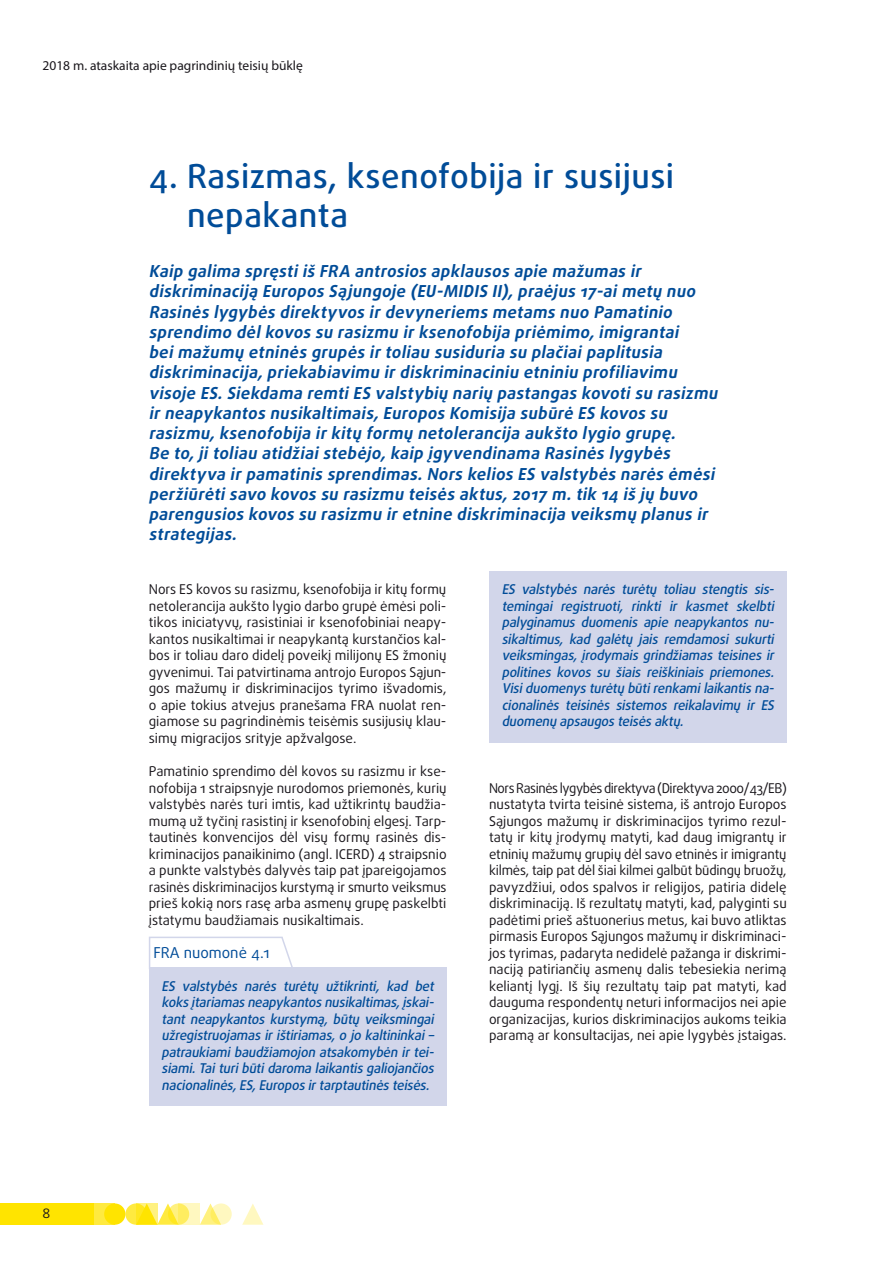
<style>
.page{position:relative;width:893px;height:1263px;background:#fff}
.page>*{position:absolute;margin:0;border:0;box-sizing:border-box;transform-origin:0 0}
.chapter_title{font:500 33px/39.6px "Daxline Pro";letter-spacing:.015em;color:#004c98}
.intro_chapter{font:italic 700 16.5px/20.2px "Daxline Pro";letter-spacing:.025em;color:#004c98}
.opinion_header_sw{font:15px "Daxline Pro";color:#004c98}
.body_text{font:13.5px/16.5px "Daxline Pro";color:#1a171c;text-align:justify}
.opinion_text_SW_last{font:italic 500 13.5px/16.5px "Daxline Pro";color:#004c98;text-align:justify}
.opinion_text_SW{font:italic 500 13.5px/16.5px "Daxline Pro";letter-spacing:-.01em;color:#004c98;text-align:justify}
.t1{font:13.5px "Myriad Pro";color:#1a171c}
</style>
<div class="page">
<svg style="left:125px;top:1203px;width:22px;height:22px"></svg>
<div style="left:94px;top:1203px;width:21px;height:22px;background:#ffea40"></div>
<div style="left:0;top:1203px;width:94px;height:22px;background:#ffe400"></div>
<svg style="left:200px;top:1203px;width:18px;height:22px"></svg>
<svg style="left:242px;top:1204px;width:21px;height:21px"></svg>
<div style="left:104px;top:1203px;width:21px;height:22px;background:#ffe400;border-radius:50%"></div>
<svg style="left:157px;top:1203px;width:18px;height:22px"></svg>
<svg style="left:168px;top:1203px;width:21px;height:22px"></svg>
<svg style="left:210px;top:1203px;width:22px;height:22px"></svg>
<svg style="left:136px;top:1203px;width:21px;height:22px"></svg>
<svg style="left:179px;top:1203px;width:21px;height:22px"></svg>
<div style="left:149px;top:967px;width:297px;height:138px;background:#d2d6ea"></div>
<div style="left:489px;top:571px;width:298px;height:171px;background:#d2d6ea"></div>
<svg style="left:149px;top:936px;width:144px;height:31px"></svg>
<p class="t1" style="left:43px;top:57px;width:262px">2018 m. ataskaita apie pagrindinių teisių būklę</p>
<p class="body_text" style="left:43px;top:1205px;width:9px">8</p>
<p class="chapter_title" style="left:187px;top:156px;width:488px;text-indent:-38px">4. Rasizmas, ksenofobija ir susijusi nepakanta</p>
<p class="intro_chapter" style="left:149px;top:261px;width:574px">Kaip galima spręstiiš FRA antrosios apklausos apie mažumas ir diskriminaciją Europos Sąjungoje (EU-MIDIS II),praėjus 17-aimetų nuo Rasinės lygybės direktyvos irdevyneriems metams nuo Pamatinio sprendimo dėlkovos su rasizmu irksenofobija priėmimo,imigrantai beimažumų etninės grupės irtoliau susiduria su plačiaipaplitusia diskriminacija,priekabiavimu irdiskriminaciniu etniniu profiliavimu visoje ES.Siekdama remtiES valstybių narių pastangas kovotisu rasizmu irneapykantos nusikaltimais,Europos Komisija subūrė ES kovos su rasizmu,ksenofobija irkitų formų netolerancija aukšto lygio grupę.<br>Be to,jitoliau atidžiaistebėjo,kaip įgyvendinama Rasinės lygybės direktyva irpamatinis sprendimas.Nors kelios ES valstybės narės ėmėsi peržiūrėtisavo kovos su rasizmu teisės aktus,2017 m.tik 14 iš jų buvo parengusios kovos su rasizmu iretnine diskriminacija veiksmų planus ir strategijas.</p>
<p class="body_text" style="left:149px;top:581px;width:299px">Nors ES kovos su rasizmu, ksenofobija ir kitų formų netolerancija aukšto lygio darbo grupė ėmėsi poli&shy;tikos iniciatyvų, rasistiniai ir ksenofobiniai neapy&shy;kantos nusikaltimai ir neapykantą kurstančios kal&shy;bos ir toliau daro didelį poveikį milijonų ES žmonių gyvenimui. Tai patvirtinama antrojo Europos Sąjun&shy;gos mažumų ir diskriminacijos tyrimo išvadomis, o apie tokius atvejus pranešama FRA nuolat ren&shy;giamose su pagrindinėmis teisėmis susijusių klau&shy;simų migracijos srityje apžvalgose.</p>
<p class="body_text" style="left:149px;top:763px;width:299px">Pamatinio sprendimo dėl kovos su rasizmu ir kse&shy;nofobija 1 straipsnyje nurodomos priemonės, kurių valstybės narės turi imtis, kad užtikrintų baudžia&shy;mumą už tyčinį rasistinį ir ksenofobinį elgesį. Tarp&shy;tautinės konvencijos dėl visų formų rasinės dis&shy;kriminacijos panaikinimo (angl. ICERD) 4 straipsnio a punkte valstybės dalyvės taip pat įpareigojamos rasinės diskriminacijos kurstymą ir smurto veiksmus prieš kokią nors rasę arba asmenų grupę paskelbti įstatymu baudžiamais nusikaltimais.</p>
<p class="opinion_header_sw" style="left:153px;top:942px;width:118px">FRA nuomonė 4.1</p>
<p class="opinion_text_SW" style="left:162px;top:977px;width:277px">ES valstybės narės turėtų užtikrinti, kad bet koksįtariamasneapykantosnusikaltimas,įskai&shy;tant neapykantos kurstymą, būtų veiksmingai užregistruojamas ir ištiriamas, o jo kaltininkai – patraukiami baudžiamojon atsakomybėn ir tei&shy;siami.Taituribūtidaroma laikantisgaliojančios nacionalinės,ES,Europosirtarptautinėsteisės.</p>
<p class="opinion_text_SW_last" style="left:502px;top:581px;width:277px">ES valstybės narės turėtų toliau stengtis sis&shy;temingai registruoti, rinkti ir kasmet skelbti palyginamus duomenis apie neapykantos nu&shy;sikaltimus, kad galėtų jais remdamosi sukurti veiksmingas, įrodymais grindžiamas teisines ir politines kovos su šiais reiškiniais priemones.<br>Visiduomenysturėtų būtirenkamilaikantisna&shy;cionalinės teisinės sistemos reikalavimų ir ES duomenų apsaugosteisėsaktų.</p>
<p class="body_text" style="left:489px;top:779px;width:299px">Nors Rasinės lygybės direktyva (Direktyva 2000/43/EB) nustatyta tvirta teisinė sistema, iš antrojo Europos Sąjungos mažumų ir diskriminacijos tyrimo rezul&shy;tatų ir kitų įrodymų matyti, kad daug imigrantų ir etninių mažumų grupių dėl savo etninės ir imigrantų kilmės, taip pat dėl šiai kilmei galbūt būdingų bruožų, pavyzdžiui, odos spalvos ir religijos, patiria didelę diskriminaciją. Iš rezultatų matyti, kad, palyginti su padėtimi prieš aštuonerius metus, kai buvo atliktas pirmasis Europos Sąjungos mažumų ir diskriminaci&shy;jos tyrimas, padaryta nedidelė pažanga ir diskrimi&shy;naciją patiriančių asmenų dalis tebesiekia nerimą keliantį lygį. Iš šių rezultatų taip pat matyti, kad dauguma respondentų neturi informacijos nei apie organizacijas, kurios diskriminacijos aukoms teikia paramą ar konsultacijas, nei apie lygybės įstaigas.</p>
</div>
